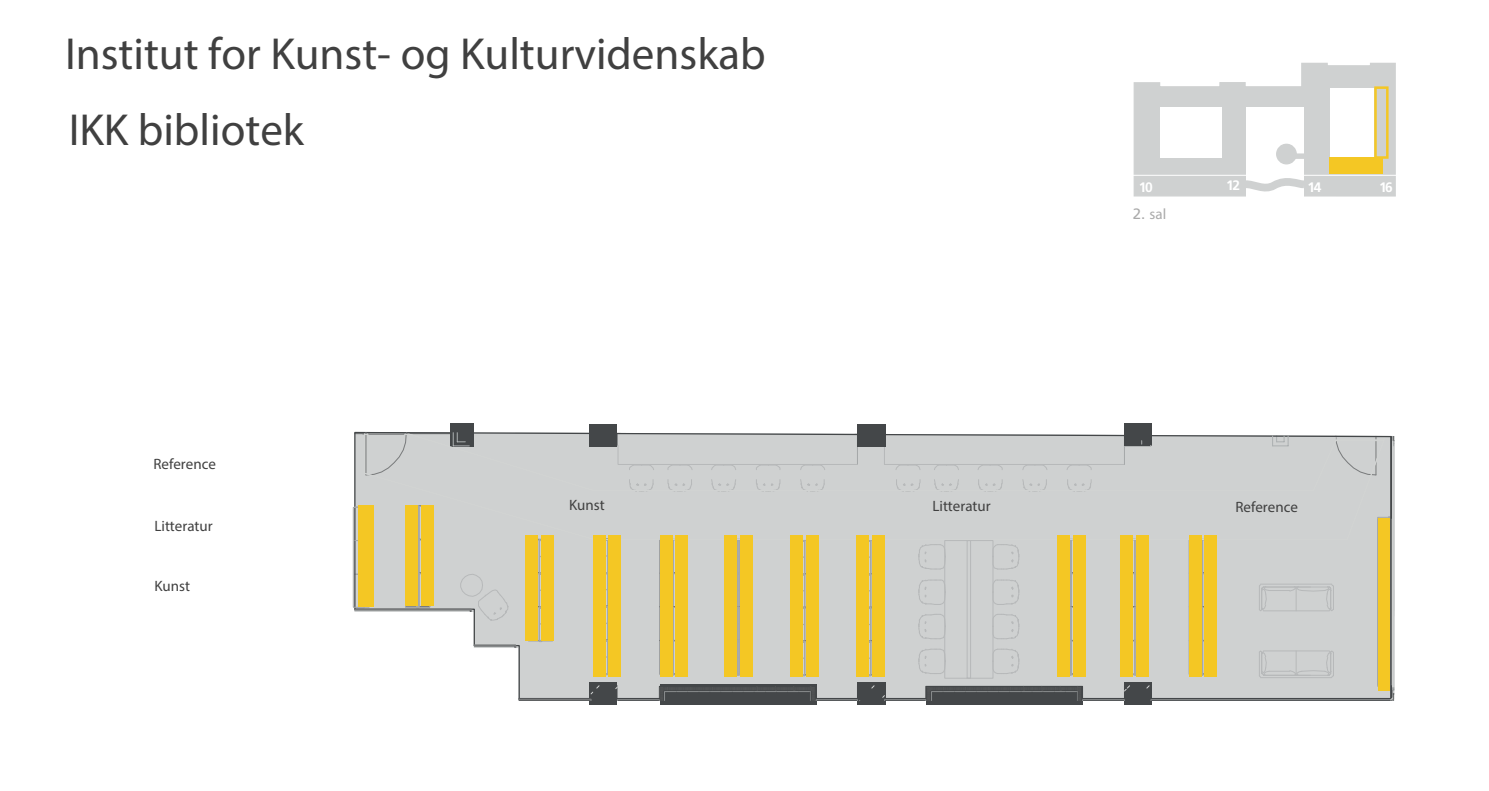
<style>
.page{position:relative;width:1489px;height:791px;background:#fff}
.page>*{position:absolute;margin:0;border:0;box-sizing:border-box;transform-origin:0 0}
.t1{font:45px/76.4px "Myriad Pro";color:#404040}
.t2{font:15px "Myriad Pro";color:#404040}
.t3{font:15px "Myriad Pro";color:#aaa}
.t4{font:700 13.75px "Frutiger LT Std";letter-spacing:-.1em;color:#fff}
.s1{font-family:"Frutiger LT Std"}
</style>
<div class="page">
<svg style="left:1133px;top:62px;width:263px;height:135px"></svg>
<div style="left:1329px;top:157px;width:53px;height:17px;background:#f4c724"></div>
<div style="left:1374px;top:86px;width:14px;height:73px;border:2px solid #f4c724"></div>
<div style="left:353px;top:506px;width:16px;height:101px;border:1px solid #a5a8a9"></div>
<div style="left:450px;top:423px;width:23px;height:23px;background:#444749"></div>
<div style="left:857px;top:682px;width:29px;height:22px;background:#444749"></div>
<div style="left:589px;top:682px;width:28px;height:22px;background:#444749"></div>
<div style="left:1124px;top:682px;width:27px;height:22px;background:#444749"></div>
<div style="left:857px;top:423px;width:29px;height:23px;background:#444749"></div>
<div style="left:589px;top:423px;width:28px;height:23px;background:#444749"></div>
<div style="left:1124px;top:423px;width:27px;height:23px;background:#444749"></div>
<div style="left:659px;top:684px;width:157px;height:20px;background:#444749"></div>
<div style="left:926px;top:686px;width:156px;height:18px;background:#444749"></div>
<svg style="left:354px;top:431px;width:1040px;height:270px;background:#cfcbb6"></svg>
<h1 class="t1" style="left:65px;top:15px;width:702px">Institut for Kunst- og Kulturvidenskab<br>IKK bibliotek</h1>
<p class="t2" style="left:153px;top:454px;width:64px">Reference</p>
<p class="t4" style="left:1138px;top:179px;width:15px">10</p>
<p class="t4" style="left:1226px;top:177px;width:15px">12</p>
<p class="t4" style="left:1307px;top:179px;width:15px">14</p>
<p class="t4" style="left:1378px;top:179px;width:15px">16</p>
<p class="t3" style="left:1132px;top:204px;width:35px"><span class="s1">2.</span> sal</p>
<p class="t2" style="left:154px;top:516px;width:60px">Litteratur</p>
<p class="t2" style="left:154px;top:577px;width:37px">Kunst</p>
<p class="t2" style="left:569px;top:495px;width:37px">Kunst</p>
<p class="t2" style="left:932px;top:496px;width:60px">Litteratur</p>
<p class="t2" style="left:1235px;top:497px;width:64px">Reference</p>
</div>
